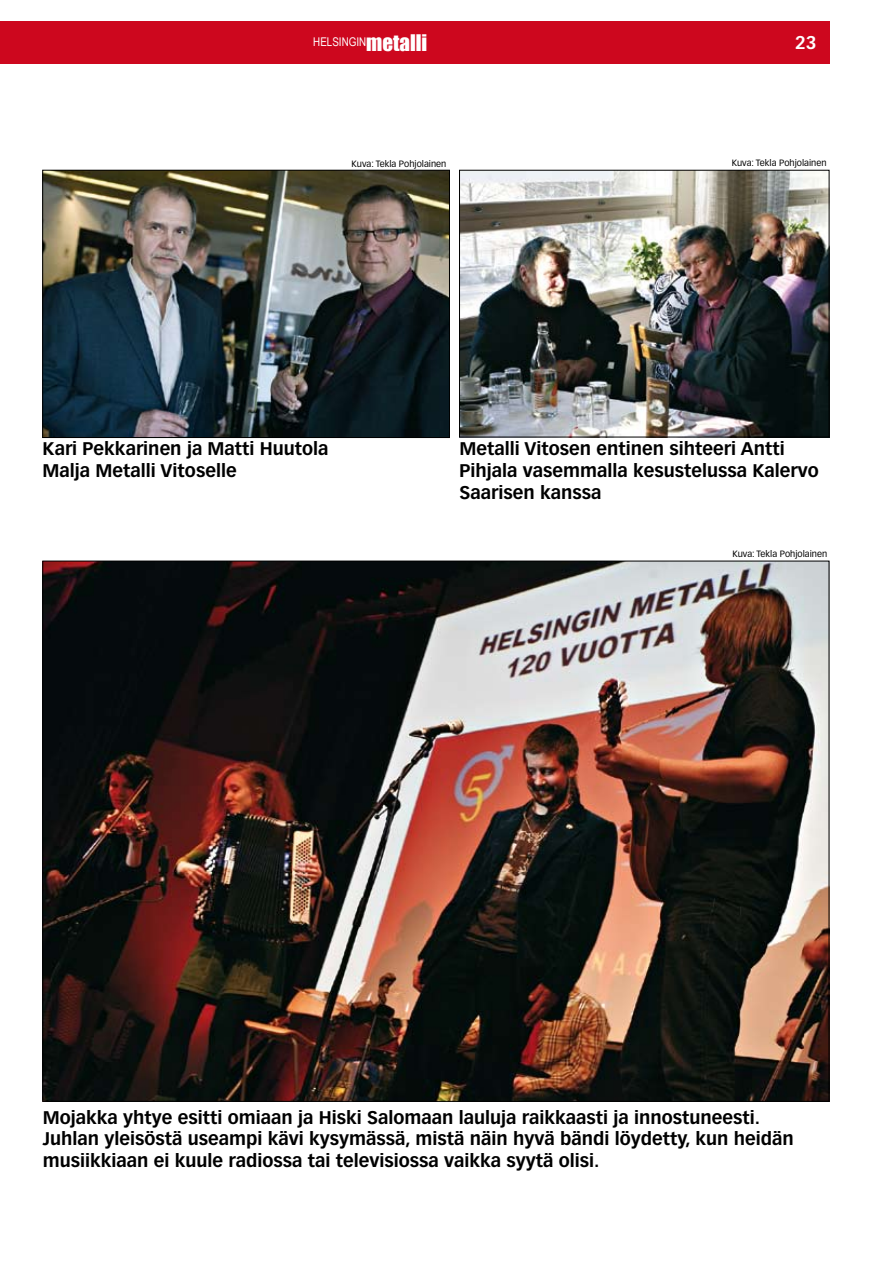
<style>
.page{position:relative;width:893px;height:1263px;background:#fff}
.page>*{position:absolute;margin:0;border:0;box-sizing:border-box;transform-origin:0 0}
.t1{font:700 18px/21.6px "Vectora LT Std";color:#000}
.t2{font:700 18px "Vectora LT Std";color:#fff}
.t3{font:12px "Arial Narrow";color:#fff}
.t4{font:9px "Vectora LT Std";color:#000}
.s1{font-family:"Impact";font-size:21px}
</style>
<div class="page">
<div style="left:0;top:21px;width:829px;height:43px;background:#cd071e"></div>
<img style="left:461px;top:172px;width:366px;height:263px">
<div style="left:459px;top:170px;width:370px;height:267px;border:1px solid #000"></div>
<img style="left:44px;top:172px;width:404px;height:264px">
<div style="left:42px;top:170px;width:408px;height:268px;border:1px solid #000"></div>
<img style="left:45px;top:563px;width:782px;height:536px">
<p class="t3" style="left:313px;top:33px;width:116px">HELSINGIN<span class="s1">metalli</span></p>
<p class="t2" style="left:795px;top:32px;width:23px">23</p>
<p class="t4" style="left:352px;top:158px;width:96px">Kuva: Tekla Pohjolainen</p>
<p class="t4" style="left:732px;top:158px;width:96px">Kuva: Tekla Pohjolainen</p>
<p class="t1" style="left:43px;top:438px;width:287px">Kari Pekkarinen ja Matti Huutola<br>Malja Metalli Vitoselle</p>
<p class="t1" style="left:460px;top:438px;width:361px">Metalli Vitosen entinen sihteeri Antti<br>Pihjala vasemmalla kesustelussa Kalervo<br>Saarisen kanssa</p>
<p class="t4" style="left:732px;top:548px;width:96px">Kuva: Tekla Pohjolainen</p>
<p class="t1" style="left:43px;top:1106px;width:753px">Mojakka yhtye esitti omiaan ja Hiski Salomaan lauluja raikkaasti ja innostuneesti.<br>Juhlan yleisöstä useampi kävi kysymässä, mistä näin hyvä bändi löydetty, kun heidän musiikkiaan ei kuule radiossa tai televisiossa vaikka syytä olisi.</p>
</div>
